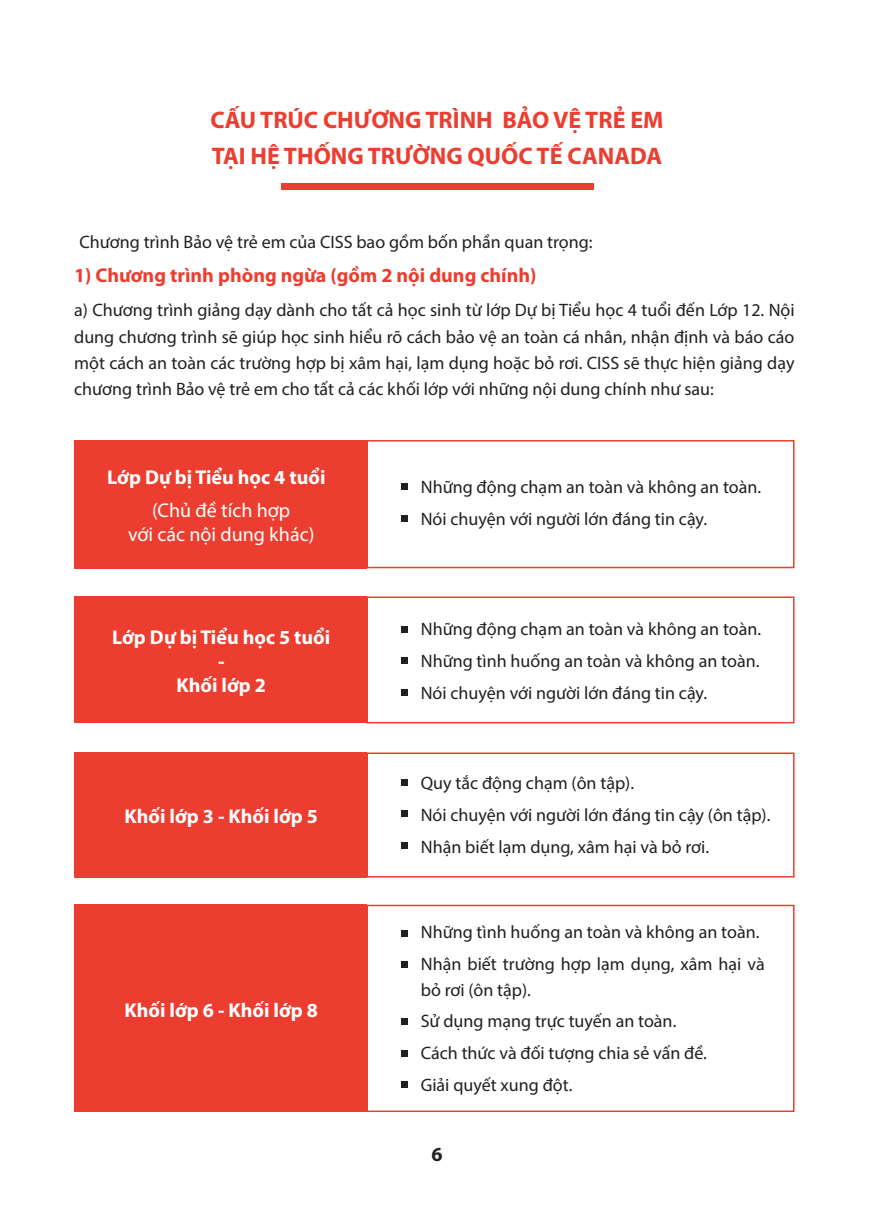
<style>
.page{position:relative;width:874px;height:1225px;background:#fff}
.page>*{position:absolute;margin:0;border:0;box-sizing:border-box;transform-origin:0 0}
.TIÊU_ĐỀ{font:700 24px "Myriad Pro";color:#ec3e30}
.t1{font:700 20px "Myriad Pro";color:#fff}
.t2{font:700 20px "Myriad Pro";color:#ec3e30}
.t3{font:20px "Myriad Pro";color:#fff}
.t4{font:700 20px "Myriad Pro";color:#231f20}
.LIỆT_KÊ{font:18px/26px "Myriad Pro";color:#231f20;text-align:justify}
.BODY_TEXT{font:18px "Myriad Pro";color:#231f20}
</style>
<div class="page">
<div style="left:74px;top:596px;width:292px;height:127px;background:#ec3e30"></div>
<div style="left:74px;top:753px;width:292px;height:125px;background:#ec3e30"></div>
<div style="left:74px;top:904px;width:292px;height:208px;background:#ec3e30"></div>
<div style="left:74px;top:440px;width:292px;height:128px;background:#ec3e30"></div>
<div style="left:366px;top:596px;width:428px;height:127px;border:2px solid #ec3e30"></div>
<div style="left:366px;top:752px;width:428px;height:125px;border:2px solid #ec3e30"></div>
<div style="left:366px;top:904px;width:428px;height:208px;border:2px solid #ec3e30"></div>
<div style="left:366px;top:440px;width:428px;height:128px;border:2px solid #ec3e30"></div>
<div style="left:401px;top:483px;width:7px;height:7px;background:#231f20"></div>
<div style="left:401px;top:515px;width:7px;height:6px;background:#231f20"></div>
<div style="left:281px;top:183px;width:311px;height:6px;background:#ec3e30"></div>
<div style="left:401px;top:626px;width:7px;height:6px;background:#231f20"></div>
<div style="left:401px;top:657px;width:7px;height:7px;background:#231f20"></div>
<div style="left:401px;top:689px;width:7px;height:7px;background:#231f20"></div>
<div style="left:401px;top:779px;width:7px;height:6px;background:#231f20"></div>
<div style="left:401px;top:810px;width:7px;height:7px;background:#231f20"></div>
<div style="left:401px;top:842px;width:7px;height:6px;background:#231f20"></div>
<div style="left:401px;top:930px;width:7px;height:6px;background:#231f20"></div>
<div style="left:401px;top:961px;width:7px;height:7px;background:#231f20"></div>
<div style="left:401px;top:1018px;width:7px;height:7px;background:#231f20"></div>
<div style="left:401px;top:1050px;width:7px;height:6px;background:#231f20"></div>
<div style="left:401px;top:1081px;width:7px;height:7px;background:#231f20"></div>
<p class="TIÊU_ĐỀ" style="left:210px;top:104px;width:454px">CẤU TRÚC CHƯƠNG TRÌNH BẢO VỆ TRẺ EM</p>
<p class="TIÊU_ĐỀ" style="left:212px;top:140px;width:451px">TẠI HỆ THỐNG TRƯỜNG QUỐC TẾ CANADA</p>
<p class="BODY_TEXT" style="left:79px;top:231px;width:514px">Chương trình Bảo vệ trẻ em của CISS bao gồm bốn phần quan trọng:</p>
<p class="t2" style="left:74px;top:262px;width:463px">1) Chương trình phòng ngừa (gồm 2 nội dung chính)</p>
<p class="LIỆT_KÊ" style="left:74px;top:297px;width:721px">a) Chương trình giảng dạy dành cho tất cả học sinh từ lớp Dự bị Tiểu học 4 tuổi đến Lớp 12. Nội dung chương trình sẽ giúp học sinh hiểu rõ cách bảo vệ an toàn cá nhân, nhận định và báo cáo một cách an toàn các trường hợp bị xâm hại, lạm dụng hoặc bỏ rơi. CISS sẽ thực hiện giảng dạy chương trình Bảo vệ trẻ em cho tất cả các khối lớp với những nội dung chính như sau:</p>
<p class="t1" style="left:107px;top:464px;width:219px">Lớp Dự bị Tiểu học 4 tuổi</p>
<p class="t3" style="left:152px;top:498px;width:140px">(Chủ đề tích hợp</p>
<p class="t3" style="left:128px;top:522px;width:188px">với các nội dung khác)</p>
<p class="t1" style="left:112px;top:624px;width:219px">Lớp Dự bị Tiểu học 5 tuổi</p>
<p class="t1" style="left:218px;top:648px;width:8px">-</p>
<p class="t1" style="left:176px;top:672px;width:91px">Khối lớp 2</p>
<p class="t1" style="left:124px;top:803px;width:195px">Khối lớp 3 - Khối lớp 5</p>
<p class="t1" style="left:124px;top:997px;width:195px">Khối lớp 6 - Khối lớp 8</p>
<p class="LIỆT_KÊ" style="left:420px;top:474px;width:342px">Những động chạm an toàn và không an toàn.</p>
<p class="LIỆT_KÊ" style="left:420px;top:505px;width:288px">Nói chuyện với người lớn đáng tin cậy.</p>
<p class="LIỆT_KÊ" style="left:420px;top:616px;width:342px">Những động chạm an toàn và không an toàn.</p>
<p class="LIỆT_KÊ" style="left:420px;top:647px;width:340px">Những tình huống an toàn và không an toàn.</p>
<p class="LIỆT_KÊ" style="left:420px;top:679px;width:288px">Nói chuyện với người lớn đáng tin cậy.</p>
<p class="LIỆT_KÊ" style="left:420px;top:770px;width:215px">Quy tắc động chạm (ôn tập).</p>
<p class="LIỆT_KÊ" style="left:420px;top:801px;width:351px">Nói chuyện với người lớn đáng tin cậy (ôn tập).</p>
<p class="LIỆT_KÊ" style="left:420px;top:833px;width:290px">Nhận biết lạm dụng, xâm hại và bỏ rơi.</p>
<p class="LIỆT_KÊ" style="left:420px;top:918px;width:340px">Những tình huống an toàn và không an toàn.</p>
<p class="LIỆT_KÊ" style="left:420px;top:950px;width:345px">Nhận biết trường hợp lạm dụng, xâm hại và bỏ rơi (ôn tập).</p>
<p class="LIỆT_KÊ" style="left:420px;top:1008px;width:257px">Sử dụng mạng trực tuyến an toàn.</p>
<p class="LIỆT_KÊ" style="left:420px;top:1039px;width:287px">Cách thức và đối tượng chia sẻ vấn đề.</p>
<p class="LIỆT_KÊ" style="left:420px;top:1071px;width:153px">Giải quyết xung đột.</p>
<p class="t4" style="left:431px;top:1141px;width:13px">6</p>
</div>
